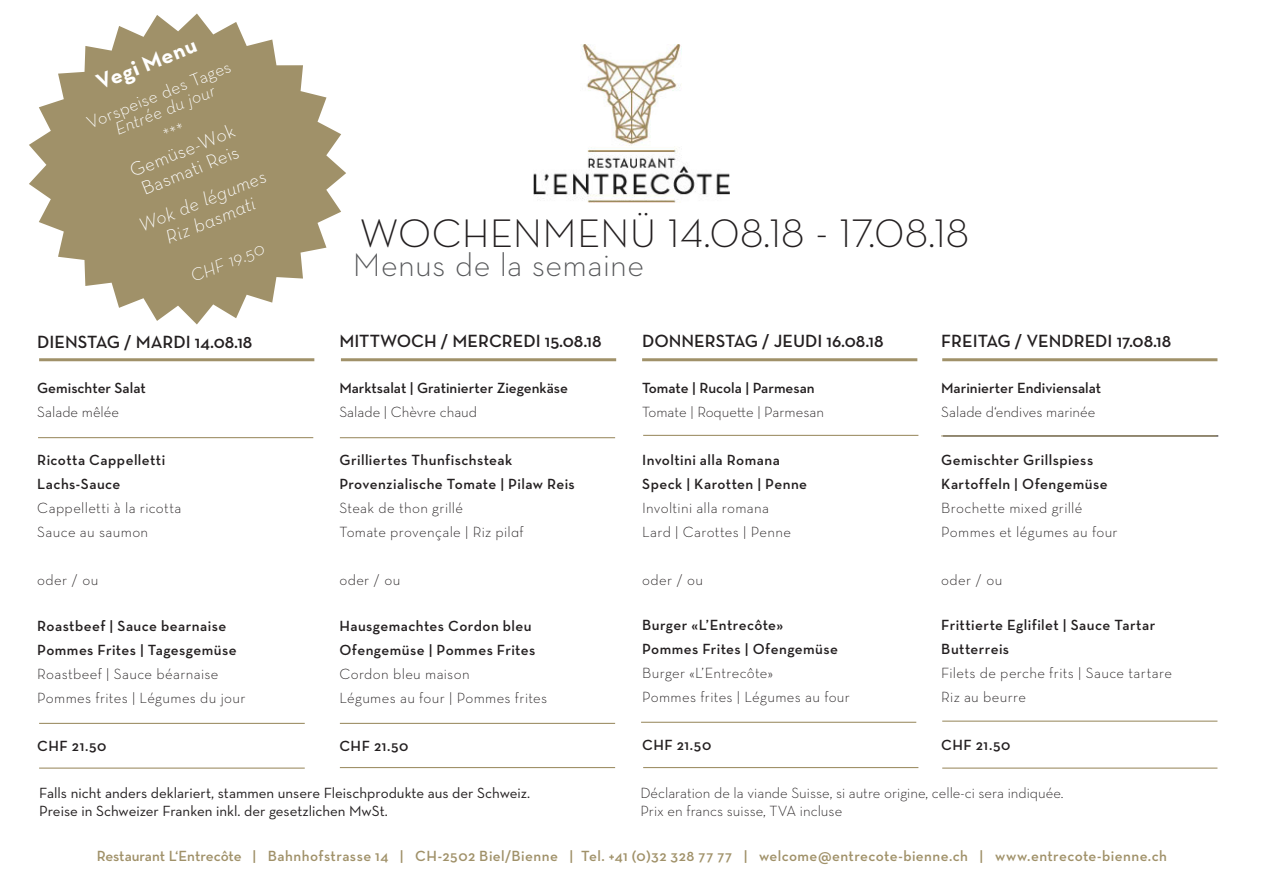
<style>
.page{position:relative;width:1263px;height:893px;background:#fff}
.page>*{position:absolute;margin:0;border:0;box-sizing:border-box;transform-origin:0 0}
.Wochenmue_Titel{font:300 40.5px "Neutraface Text";color:#231f20}
.Deklarationen{font:300 33px "Neutraface Text";letter-spacing:.01em;color:#57585a}
.Deklarationen-2{font:700 22.5px "Neutraface Text";color:#fff}
.Deklarationen-3{font:italic 300 19.5px "Neutraface Text";color:#fff}
.Deklarationen-4{font:300 19.5px "Neutraface Text";color:#fff}
.t1{font:600 18px "Neutraface Text";color:#231f20}
.Deklarationen-5{font:italic 300 18px "Neutraface Text";color:#fff}
.Deklarationen-6{font:300 18px "Neutraface Text";color:#fff}
.Hauptmenue_DE{font:600 15px "Neutraface Text";letter-spacing:.025em;color:#231f20}
.Hauptmenue_DE-2{font:300 15px "Neutraface Text";letter-spacing:.02em;color:#231f20}
.Hauptmenue_FR{font:300 15px "Neutraface Text";color:#231f20}
.t2{font:600 15px "Neutraface Text";letter-spacing:.025em;color:#a09169}
.Hauptmenue_FR-2{font:600 15px "Neutraface Text";color:#231f20}
.t3{font:15px "Neutraface Text";color:#231f20}
.Hauptmenue_FR-3{font:300 15px "Neutraface Text";letter-spacing:.02em;color:#231f20}
.Hauptmenue_FR-4{font:600 15px "Neutraface Text";letter-spacing:.025em;color:#231f20}
.Hauptmenue_FR-5{font:300 15px "Neutraface Text";letter-spacing:.025em;color:#231f20}
.s1{font-family:"Neutraface Text Light Alt";font-weight:400}
</style>
<div class="page">
<svg style="left:29px;top:14px;width:317px;height:310px;fill:#a09169"></svg>
<img style="left:533px;top:45px;width:196px;height:158px">
<hr style="left:642px;top:358px;width:275px;height:3px;background:#a09169">
<hr style="left:641px;top:722px;width:275px;height:1px;background:#a09169">
<hr style="left:643px;top:767px;width:275px;height:1px;background:#a09169">
<hr style="left:942px;top:358px;width:275px;height:3px;background:#a09169">
<hr style="left:942px;top:767px;width:275px;height:2px;background:#a09169">
<hr style="left:341px;top:358px;width:275px;height:3px;background:#a09169">
<hr style="left:340px;top:437px;width:275px;height:1px;background:#a09169">
<hr style="left:340px;top:723px;width:275px;height:1px;background:#a09169">
<hr style="left:340px;top:767px;width:275px;height:1px;background:#a09169">
<hr style="left:39px;top:358px;width:275px;height:3px;background:#a09169">
<hr style="left:38px;top:437px;width:275px;height:1px;background:#a09169">
<hr style="left:39px;top:723px;width:266px;height:1px;background:#a09169">
<hr style="left:39px;top:767px;width:266px;height:2px;background:#a09169">
<hr style="left:643px;top:435px;width:275px;height:1px;background:#a09169">
<hr style="left:942px;top:721px;width:275px;height:1px;background:#a09169">
<hr style="left:943px;top:435px;width:275px;height:1px;background:#231f20">
<hr style="left:941px;top:435px;width:275px;height:1px;background:#a09169">
<svg style="left:163px;top:122px;width:20px;height:13px"></svg>
<p class="Deklarationen-2" style="left:92px;top:70px;width:107px;rotate:-22deg">Vegi Menu</p>
<p class="Deklarationen-6" style="left:83px;top:112px;width:155px;rotate:-22deg">Vorspeise des Tages</p>
<p class="Deklarationen-5" style="left:112px;top:119px;width:108px;rotate:-22deg">Entrée du jour</p>
<p class="Deklarationen-4" style="left:126px;top:160px;width:113px;rotate:-22deg">Gemüse-Wok</p>
<p class="Deklarationen-4" style="left:138px;top:178px;width:105px;rotate:-22deg">Basmati Reis</p>
<p class="Deklarationen-3" style="left:135px;top:214px;width:137px;rotate:-22deg">Wok de légumes</p>
<p class="Deklarationen-3" style="left:162px;top:226px;width:96px;rotate:-22deg">Riz basmati</p>
<p class="Deklarationen-5" style="left:187px;top:266px;width:79px;rotate:-22deg">CHF 19.50</p>
<p class="Wochenmue_Titel" style="left:360px;top:208px;width:610px">WOCHENMENÜ 14.08.18 - 17.08.18</p>
<p class="Deklarationen" style="left:353px;top:244px;width:293px">Menus de la semaine</p>
<p class="t1" style="left:642px;top:330px;width:243px">DONNERSTAG / JEUDI 16.08.18</p>
<p class="Hauptmenue_FR-2" style="left:642px;top:378px;width:174px">Tomate | Rucola | Parmesan</p>
<p class="Hauptmenue_FR" style="left:642px;top:402px;width:183px">Tomate | Roquette | Parmesan</p>
<p class="Hauptmenue_DE" style="left:642px;top:450px;width:139px">Involtini alla Romana</p>
<p class="Hauptmenue_DE" style="left:642px;top:474px;width:167px">Speck | Karotten | Penne</p>
<p class="Hauptmenue_DE-2" style="left:642px;top:498px;width:128px">Involtini alla romana</p>
<p class="Hauptmenue_DE-2" style="left:642px;top:522px;width:150px">Lard | Carottes | Penne</p>
<p class="Hauptmenue_FR" style="left:642px;top:570px;width:63px">oder / ou</p>
<p class="Hauptmenue_DE" style="left:642px;top:616px;width:143px">Burger «L’Entrecôte»</p>
<p class="Hauptmenue_DE" style="left:642px;top:640px;width:197px">Pommes Frites | Ofengemüse</p>
<p class="Hauptmenue_DE-2" style="left:642px;top:664px;width:133px">Burger «L’Entrecôte»</p>
<p class="Hauptmenue_DE-2" style="left:642px;top:688px;width:209px">Pommes frites | Légumes au four</p>
<p class="Hauptmenue_FR-2" style="left:642px;top:736px;width:71px">CHF 21.50</p>
<p class="t1" style="left:941px;top:330px;width:232px">FREITAG / VENDREDI 17.08.18</p>
<p class="Hauptmenue_FR-2" style="left:941px;top:378px;width:161px">Marinierter Endiviensalat</p>
<p class="Hauptmenue_FR" style="left:941px;top:402px;width:156px">Salade d‘endives marinée</p>
<p class="Hauptmenue_DE" style="left:941px;top:450px;width:153px">Gemischter Grillspiess</p>
<p class="Hauptmenue_DE" style="left:941px;top:474px;width:168px">Kartoffeln | Ofengemüse</p>
<p class="Hauptmenue_DE-2" style="left:941px;top:498px;width:143px">Brochette mixed grillé</p>
<p class="Hauptmenue_DE-2" style="left:941px;top:522px;width:178px">Pommes et légumes au four</p>
<p class="Hauptmenue_FR" style="left:941px;top:570px;width:63px">oder / ou</p>
<p class="Hauptmenue_DE" style="left:941px;top:616px;width:216px">Frittierte Eglifilet | Sauce Tartar</p>
<p class="Hauptmenue_DE" style="left:941px;top:640px;width:69px">Butterreis</p>
<p class="Hauptmenue_FR-3" style="left:941px;top:664px;width:232px">Filets de perche frits | Sauce tartare</p>
<p class="Hauptmenue_FR-3" style="left:941px;top:688px;width:86px">Riz au beurre</p>
<p class="Hauptmenue_FR-2" style="left:941px;top:736px;width:71px">CHF 21.50</p>
<p class="t1" style="left:339px;top:330px;width:264px">MITTWOCH / MERCREDI 15.08.18</p>
<p class="Hauptmenue_FR-2" style="left:339px;top:379px;width:230px">Marktsalat | Gratinierter Ziegenkäse</p>
<p class="Hauptmenue_FR" style="left:339px;top:403px;width:139px">Salade | Chèvre chaud</p>
<p class="Hauptmenue_FR-4" style="left:339px;top:451px;width:175px">Grilliertes Thunfischsteak</p>
<p class="Hauptmenue_FR-4" style="left:339px;top:475px;width:237px">Provenzialische Tomate | Pilaw Reis</p>
<p class="Hauptmenue_FR-3" style="left:339px;top:499px;width:125px">Steak de thon grillé</p>
<p class="Hauptmenue_FR-3" style="left:339px;top:523px;width:186px">Tomate provençale | <span class="s1">Riz pilaf</span></p>
<p class="Hauptmenue_FR" style="left:339px;top:571px;width:63px">oder / ou</p>
<p class="Hauptmenue_DE" style="left:339px;top:616px;width:194px">Hausgemachtes Cordon bleu</p>
<p class="Hauptmenue_DE" style="left:339px;top:640px;width:197px">Ofengemüse | Pommes Frites</p>
<p class="Hauptmenue_DE-2" style="left:339px;top:664px;width:132px">Cordon bleu maison</p>
<p class="Hauptmenue_DE-2" style="left:339px;top:688px;width:209px">Légumes au four | Pommes frites</p>
<p class="Hauptmenue_FR-2" style="left:339px;top:736px;width:71px">CHF 21.50</p>
<p class="t1" style="left:37px;top:330px;width:217px">DIENSTAG / MARDI 14.08.18</p>
<p class="Hauptmenue_FR-2" style="left:37px;top:379px;width:110px">Gemischter Salat</p>
<p class="Hauptmenue_FR" style="left:37px;top:403px;width:83px">Salade mêlée</p>
<p class="Hauptmenue_DE" style="left:37px;top:451px;width:129px">Ricotta Cappelletti</p>
<p class="Hauptmenue_DE" style="left:37px;top:475px;width:85px">Lachs-Sauce</p>
<p class="Hauptmenue_DE-2" style="left:37px;top:499px;width:146px">Cappelletti à la ricotta</p>
<p class="Hauptmenue_DE-2" style="left:37px;top:523px;width:112px">Sauce au saumon</p>
<p class="Hauptmenue_FR" style="left:37px;top:571px;width:63px">oder / ou</p>
<p class="Hauptmenue_DE" style="left:37px;top:617px;width:191px">Roastbeef | Sauce bearnaise</p>
<p class="Hauptmenue_DE" style="left:37px;top:641px;width:201px">Pommes Frites | Tagesgemüse</p>
<p class="Hauptmenue_FR-5" style="left:37px;top:664px;width:183px">Roastbeef | Sauce béarnaise</p>
<p class="Hauptmenue_FR-3" style="left:37px;top:688px;width:210px">Pommes frites | Légumes du jour</p>
<p class="Hauptmenue_FR-2" style="left:37px;top:737px;width:71px">CHF 21.50</p>
<p class="t3" style="left:39px;top:784px;width:492px">Falls nicht anders deklariert, stammen unsere Fleischprodukte aus der Schweiz.</p>
<p class="t3" style="left:39px;top:802px;width:350px">Preise in Schweizer Franken inkl. der gesetzlichen MwSt.</p>
<p class="Hauptmenue_FR" style="left:640px;top:784px;width:424px">Déclaration de la viande Suisse, si autre origine, celle-ci sera indiquée.</p>
<p class="Hauptmenue_FR" style="left:640px;top:802px;width:203px">Prix en francs suisse, TVA incluse</p>
<p class="t2" style="left:97px;top:847px;width:1072px">Restaurant L‘Entrecôte | Bahnhofstrasse 14 | CH-2502 Biel/Bienne | Tel. +41 (0)32 328 77 77 | welcome@entrecote-bienne.ch | www.entrecote-bienne.ch</p>
</div>
